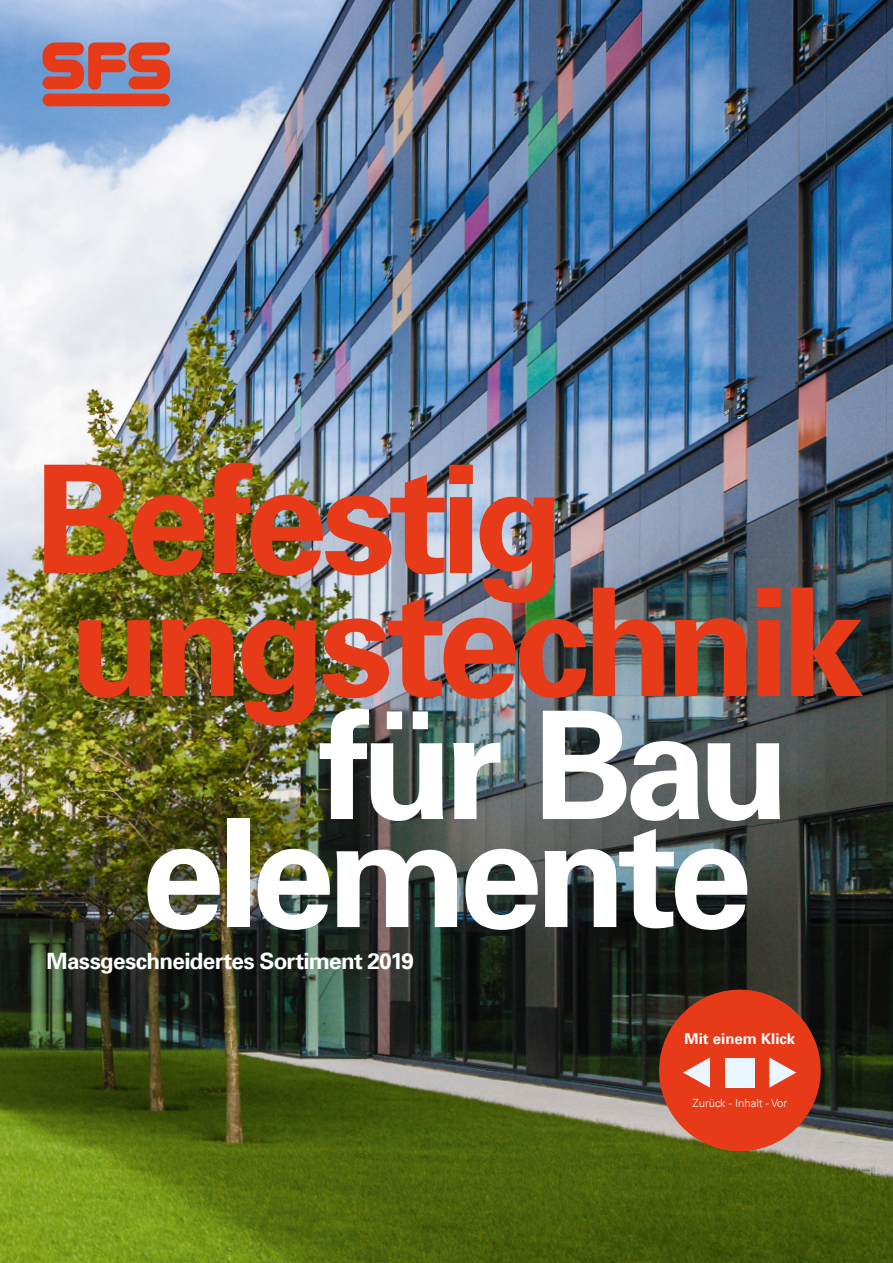
<style>
.page{position:relative;width:893px;height:1263px;background:#fff}
.page>*{position:absolute;margin:0;border:0;box-sizing:border-box;transform-origin:0 0}
.t1{font:700 150px/123px "Univers";letter-spacing:-.055em;color:#e73a19}
.t2{font:700 150px/108px "Univers";letter-spacing:-.05em;color:#fff;text-align:right}
.t3{font:700 22.5px "Univers";letter-spacing:-.03em;color:#fff}
.t4{font:700 15px "Univers";color:#fff}
.t5{font:300 11.25px "Univers";color:#fff}
</style>
<div class="page">
<img style="left:0;top:0;width:893px;height:1263px">
<svg style="left:42px;top:43px;width:128px;height:47px;background:#c45952"></svg>
<div style="left:42px;top:94px;width:128px;height:12px;background:#e73a19;border-radius:6px"></div>
<svg style="left:649px;top:979px;width:182px;height:183px;background:#aa4c32"></svg>
<h1 class="t1" style="left:34px;top:460px;width:832px">Befestig ungstechnik</h1>
<h1 class="t2" style="left:141px;top:713px;width:651px">für Bau elemente</h1>
<p class="t3" style="left:47px;top:948px;width:369px">Massgeschneidertes Sortiment 2019</p>
<p class="t4" style="left:685px;top:1030px;width:112px">Mit einem Klick</p>
<p class="t5" style="left:692px;top:1096px;width:96px">Zurück - Inhalt - Vor</p>
</div>
